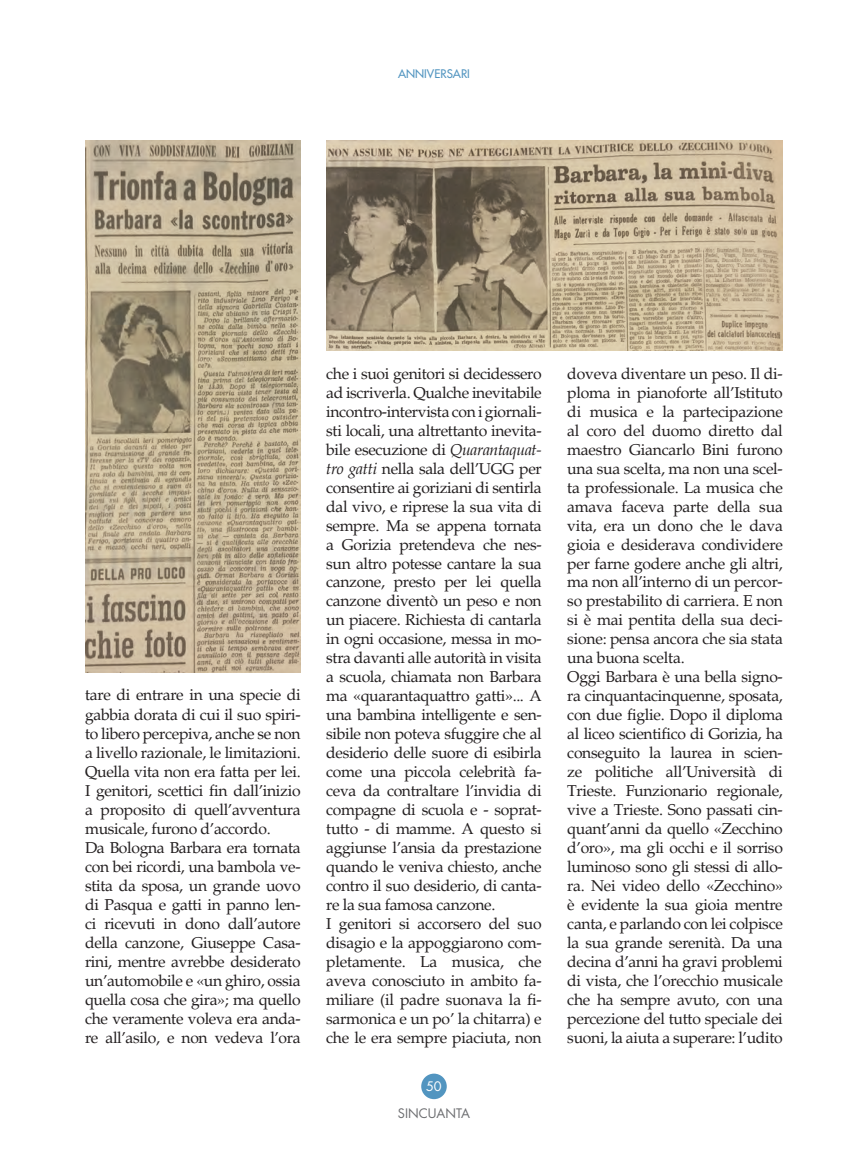
<style>
.page{position:relative;width:868px;height:1149px;background:#fff}
.page>*{position:absolute;margin:0;border:0;box-sizing:border-box;transform-origin:0 0}
.t1{font:15.75px/18.9px "Palatino";letter-spacing:-.02em;color:#231f20}
.t2{font:12.75px "Futura";color:#6c6d70}
.t3{font:12.75px "Futura";color:#fff}
.t4{font:11.55px "Futura";color:#5295c0}
.s1{font-style:italic}
</style>
<div class="page">
<div style="left:421px;top:1073px;width:25px;height:25px;background:#5295c0;border-radius:50%"></div>
<img style="left:85px;top:140px;width:215px;height:531px">
<img style="left:326px;top:140px;width:456px;height:210px">
<p class="t4" style="left:398px;top:66px;width:73px">ANNIVERSARI</p>
<p class="t1" style="left:85px;top:685px;width:217px">tare di entrare in una specie di gabbia dorata di cui il suo spiri&shy;to libero percepiva, anche se non a livello razionale, le limitazioni.<br>Quella vita non era fatta per lei.<br>I genitori, scettici fin dall’inizio a proposito di quell’avventura musicale, furono d’accordo.<br>Da Bologna Barbara era tornata con bei ricordi, una bambola ve&shy;stita da sposa, un grande uovo di Pasqua e gatti in panno len&shy;ci ricevuti in dono dall’autore della canzone, Giuseppe Casa&shy;rini, mentre avrebbe desiderato un’automobile e «un ghiro, ossia quella cosa che gira»; ma quello che veramente voleva era anda&shy;re all’asilo, e non vedeva l’ora</p>
<p class="t1" style="left:326px;top:364px;width:217px">che i suoi genitori si decidessero ad iscriverla. Qualche inevitabile incontro-intervista con i giornali&shy;sti locali, una altrettanto inevita&shy;bile esecuzione di <span class="s1">Quarantaquat&shy;tro gatti</span> nella sala dell’UGG per consentire ai goriziani di sentirla dal vivo, e riprese la sua vita di sempre. Ma se appena tornata a Gorizia pretendeva che nes&shy;sun altro potesse cantare la sua canzone, presto per lei quella canzone diventò un peso e non un piacere. Richiesta di cantarla in ogni occasione, messa in mo&shy;stra davanti alle autorità in visita a scuola, chiamata non Barbara ma «quarantaquattro gatti»... A una bambina intelligente e sen&shy;sibile non poteva sfuggire che al desiderio delle suore di esibirla come una piccola celebrità fa&shy;ceva da contraltare l’invidia di compagne di scuola e - soprat&shy;tutto - di mamme. A questo si aggiunse l’ansia da prestazione quando le veniva chiesto, anche contro il suo desiderio, di canta&shy;re la sua famosa canzone.<br>I genitori si accorsero del suo disagio e la appoggiarono com&shy;pletamente. La musica, che aveva conosciuto in ambito fa&shy;miliare (il padre suonava la fi&shy;sarmonica e un po’ la chitarra) e che le era sempre piaciuta, non</p>
<p class="t1" style="left:567px;top:364px;width:217px">doveva diventare un peso. Il di&shy;ploma in pianoforte all’Istituto di musica e la partecipazione al coro del duomo diretto dal maestro Giancarlo Bini furono una sua scelta, ma non una scel&shy;ta professionale. La musica che amava faceva parte della sua vita, era un dono che le dava gioia e desiderava condividere per farne godere anche gli altri, ma non all’interno di un percor&shy;so prestabilito di carriera. E non si è mai pentita della sua deci&shy;sione: pensa ancora che sia stata una buona scelta.<br>Oggi Barbara è una bella signo&shy;ra cinquantacinquenne, sposata, con due figlie. Dopo il diploma al liceo scientifico di Gorizia, ha conseguito la laurea in scien&shy;ze politiche all’Università di<br>Trieste. Funzionario regionale, vive a Trieste. Sono passati cin&shy;quant’anni da quello «Zecchino d’oro», ma gli occhi e il sorriso luminoso sono gli stessi di allo&shy;ra. Nei video dello «Zecchino» è evidente la sua gioia mentre canta, e parlando con lei colpisce la sua grande serenità. Da una decina d’anni ha gravi problemi di vista, che l’orecchio musicale che ha sempre avuto, con una percezione del tutto speciale dei suoni, la aiuta a superare: l’udito</p>
<p class="t3" style="left:426px;top:1077px;width:17px">50</p>
<p class="t2" style="left:398px;top:1104px;width:74px">SINCUANTA</p>
</div>
